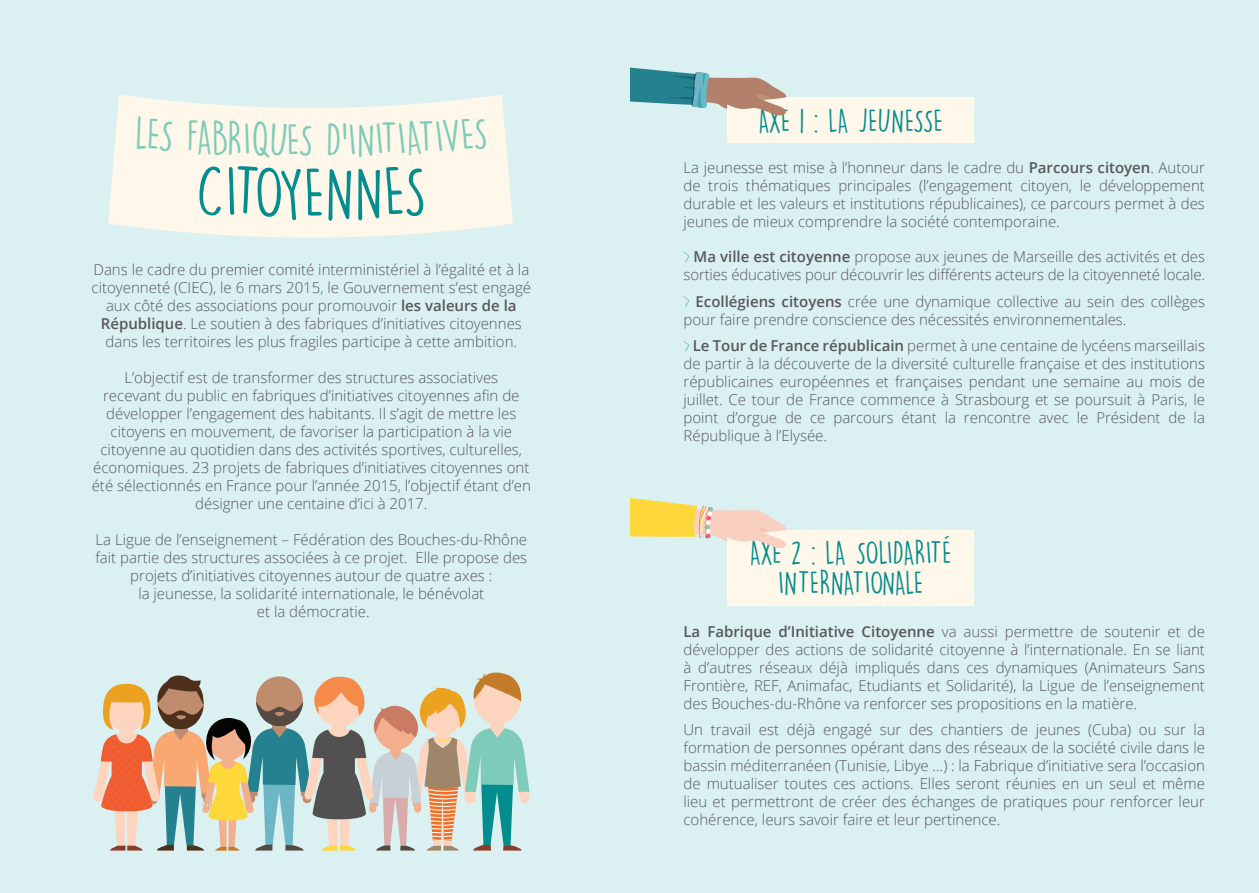
<style>
.page{position:relative;width:1259px;height:893px;background:#dbf0f1}
.page>*{position:absolute;margin:0;border:0;box-sizing:border-box;transform-origin:0 0}
.t1{font:67.2px "DK Lemon Yellow Sun";color:#048d8e}
.t2{font:42.15px "DK Lemon Yellow Sun";color:#7dcbb8}
.t3{font:30.15px/30px "DK Lemon Yellow Sun";letter-spacing:-.015em;color:#048d8e;text-align:center}
.t4{font:300 15px/18px "Open Sans";color:#57585a;text-align:justify}
.s1{font-weight:600}
</style>
<div class="page">
<svg style="left:683px;top:252px;width:6px;height:10px"></svg>
<svg style="left:683px;top:296px;width:6px;height:11px"></svg>
<svg style="left:683px;top:341px;width:6px;height:10px"></svg>
<div style="left:727px;top:97px;width:247px;height:46px;background:#fef7ea"></div>
<svg style="left:630px;top:67px;width:156px;height:49px"></svg>
<div style="left:727px;top:530px;width:247px;height:76px;background:#fef7ea"></div>
<svg style="left:630px;top:498px;width:156px;height:50px"></svg>
<svg style="left:93px;top:672px;width:436px;height:179px"></svg>
<svg style="left:108px;top:95px;width:405px;height:143px;fill:#fef7ea"></svg>
<svg style="left:136px;top:116px;width:37px;height:35px"></svg>
<div style="left:188px;top:119px;width:111px;height:39px;background:#fef7ea"></div>
<div style="left:419px;top:118px;width:68px;height:34px;background:#fef7ea"></div>
<div style="left:196px;top:166px;width:105px;height:54px;background:#fef7ea"></div>
<div style="left:328px;top:166px;width:97px;height:56px;background:#fef7ea"></div>
<h2 class="t2" style="left:298px;top:114px;width:17px">S</h2>
<h2 class="t2" style="left:325px;top:115px;width:51px;rotate:-1deg">D’IN</h2>
<h2 class="t2" style="left:374px;top:114px;width:49px;rotate:-2deg">ITIA</h2>
<h1 class="t1" style="left:304px;top:152px;width:23px">E</h1>
<p class="t4" style="left:92px;top:260px;width:441px;text-align:center">Dans le cadre du premier comité interministériel à l’égalité et à la citoyenneté (CIEC), le 6 mars 2015, le Gouvernement s’est engagé aux côté des associations pour promouvoir <span class="s1">les valeurs de la République</span>. Le soutien à des fabriques d’initiatives citoyennes dans les territoires les plus fragiles participe à cette ambition.</p>
<p class="t4" style="left:92px;top:368px;width:441px;text-align:center">L’objectif est de transformer des structures associatives<br>recevant du public en fabriques d’initiatives citoyennes afin de développer l’engagement des habitants. Il s’agit de mettre les citoyens en mouvement, de favoriser la participation à la vie citoyenne au quotidien dans des activités sportives, culturelles, économiques. 23 projets de fabriques d’initiatives citoyennes ont été sélectionnés en France pour l’année 2015, l’objectif étant d’en désigner une centaine d’ici à 2017.</p>
<p class="t4" style="left:95px;top:530px;width:433px;text-align:center">La Ligue de l’enseignement – Fédération des Bouches-du-Rhône fait partie des structures associées à ce projet. Elle propose des projets d’initiatives citoyennes autour de quatre axes :<br>la jeunesse, la solidarité internationale, le bénévolat<br>et la démocratie.</p>
<h3 class="t3" style="left:758px;top:105px;width:122px">AXE 1 : LA JEUNESSE</h3>
<p class="t4" style="left:683px;top:159px;width:523px">La jeunesse est mise à l’honneur dans le cadre du <span class="s1">Parcours citoyen</span>. Autour de trois thématiques principales (l’engagement citoyen, le développement durable et les valeurs et institutions républicaines), ce parcours permet à des jeunes de mieux comprendre la société contemporaine.</p>
<p class="t4" style="left:683px;top:248px;width:523px;text-align:right"><span class="s1">Ma ville est citoyenne</span> propose aux jeunes de Marseille des activités et des sorties éducatives pour découvrir les différents acteurs de la citoyenneté locale.</p>
<p class="t4" style="left:683px;top:292px;width:523px;text-indent:12px"><span class="s1">Ecollégiens citoyens</span> crée une dynamique collective au sein des collèges pour faire prendre conscience des nécessités environnementales.</p>
<p class="t4" style="left:683px;top:337px;width:523px;text-indent:9px"><span class="s1">Le Tour de France républicain</span> permet à une centaine de lycéens marseillais de partir à la découverte de la diversité culturelle française et des institutions républicaines européennes et françaises pendant une semaine au mois de juillet. Ce tour de France commence à Strasbourg et se poursuit à Paris, le point d’orgue de ce parcours étant la rencontre avec le Président de la République à l’Elysée.</p>
<h3 class="t3" style="left:750px;top:538px;width:203px">AXE 2 : LA SOLIDARITÉ<br>INTERNATIONALE</h3>
<p class="t4" style="left:683px;top:622px;width:523px"><span class="s1">La Fabrique d’Initiative Citoyenne</span> va aussi permettre de soutenir et de développer des actions de solidarité citoyenne à l’internationale. En se liant à d’autres réseaux déjà impliqués dans ces dynamiques (Animateurs Sans Frontière, REF, Animafac, Etudiants et Solidarité), la Ligue de l’enseignement des Bouches-du-Rhône va renforcer ses propositions en la matière.</p>
<p class="t4" style="left:683px;top:720px;width:523px">Un travail est déjà engagé sur des chantiers de jeunes (Cuba) ou sur la formation de personnes opérant dans des réseaux de la société civile dans le bassin méditerranéen (Tunisie, Libye …) : la Fabrique d’initiative sera l’occasion de mutualiser toutes ces actions. Elles seront réunies en un seul et même lieu et permettront de créer des échanges de pratiques pour renforcer leur cohérence, leurs savoir faire et leur pertinence.</p>
</div>
